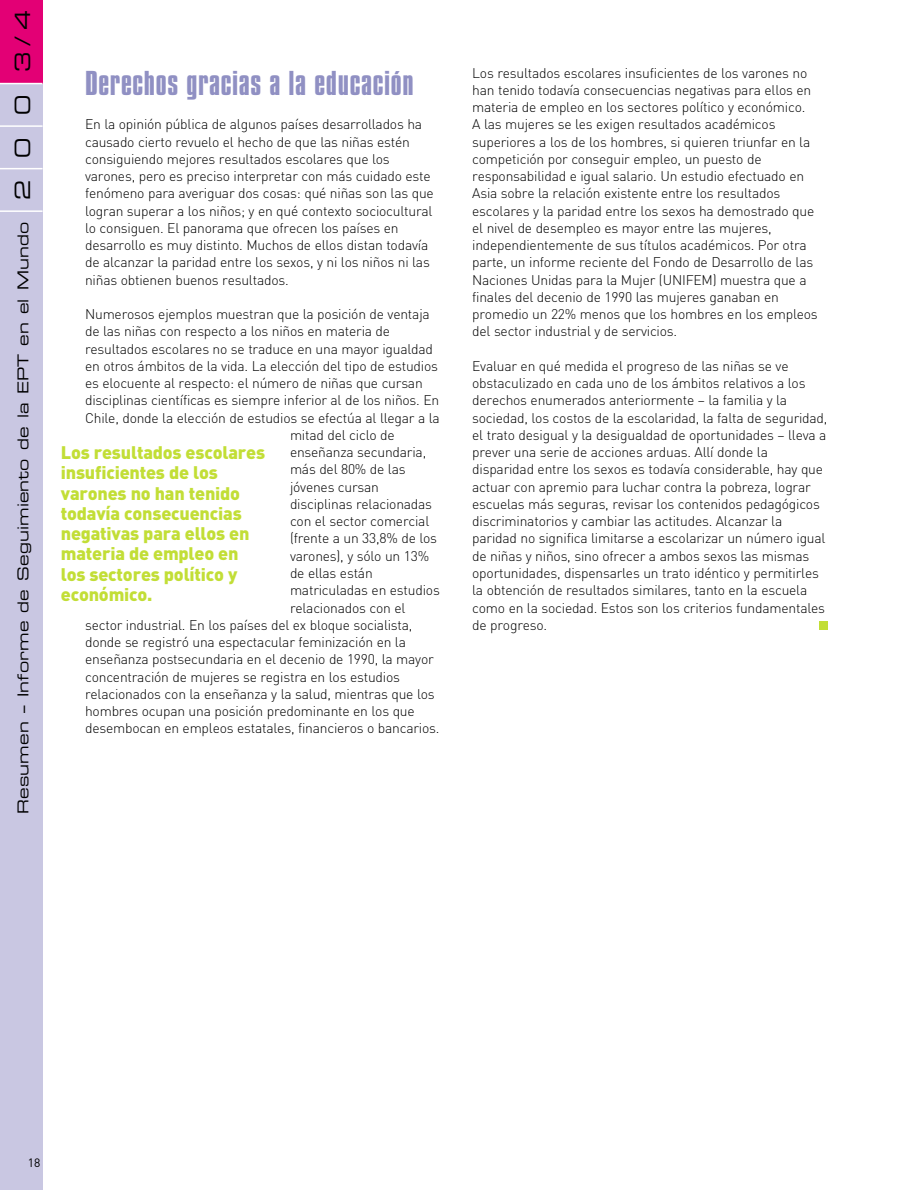
<style>
.page{position:relative;width:914px;height:1190px;background:#fff}
.page>*{position:absolute;margin:0;border:0;box-sizing:border-box;transform-origin:0 0}
.t1{font:29.7px "Compacta BT";letter-spacing:.02em;color:#9090c3;scale:1.11 1}
.t2{font:21px "Eurostile Extended Two";color:#000}
.t3{font:900 18px/20.2px "DIN";letter-spacing:-.01em;color:#c2de36}
.t4{font:15px "Eurostile Extended Two";letter-spacing:.01em;color:#000}
.t5{font:300 13.8px/17.2px "DIN";letter-spacing:-.015em;color:#000}
.t6{font:12px "DIN";color:#000}
</style>
<div class="page">
<div style="left:0;top:84px;width:43px;height:1105px;background:#c9c7e2"></div>
<div style="left:0;top:0;width:43px;height:84px;background:#e30075"></div>
<hr style="left:0;top:210px;width:43px;height:2px;background:#fff">
<hr style="left:0;top:168px;width:43px;height:1px;background:#fff">
<hr style="left:0;top:125px;width:43px;height:2px;background:#fff">
<hr style="left:0;top:83px;width:43px;height:1px;background:#fff">
<div style="left:819px;top:621px;width:9px;height:9px;background:#c2de36"></div>
<h2 class="t2" style="left:15px;top:72px;width:64px;rotate:-90deg">3 / 4</h2>
<h2 class="t2" style="left:15px;top:115px;width:22px;rotate:-90deg">0</h2>
<h2 class="t2" style="left:15px;top:157px;width:22px;rotate:-90deg">0</h2>
<h2 class="t2" style="left:15px;top:200px;width:22px;rotate:-90deg">2</h2>
<p class="t4" style="left:17px;top:813px;width:593px;rotate:-90deg">Resumen – Informe de Seguimiento de la EPT en el Mundo</p>
<h1 class="t1" style="left:85px;top:70px;width:297px">Derechos gracias a la educación</h1>
<p class="t5" style="left:85px;top:117px;width:350px">En la opinión pública de algunos países desarrollados ha causado cierto revuelo el hecho de que las niñas estén consiguiendo mejores resultados escolares que los varones, pero es preciso interpretar con más cuidado este fenómeno para averiguar dos cosas: qué niñas son las que logran superar a los niños; y en qué contexto sociocultural lo consiguen. El panorama que ofrecen los países en desarrollo es muy distinto. Muchos de ellos distan todavía de alcanzar la paridad entre los sexos, y ni los niños ni las niñas obtienen buenos resultados.</p>
<p class="t5" style="left:85px;top:307px;width:346px">Numerosos ejemplos muestran que la posición de ventaja</p>
<p class="t5" style="left:85px;top:324px;width:306px">de las niñas con respecto a los niños en materia de</p>
<p class="t5" style="left:85px;top:342px;width:349px">resultados escolares no se traduce en una mayor igualdad</p>
<p class="t5" style="left:85px;top:359px;width:354px">en otros ámbitos de la vida. La elección del tipo de estudios</p>
<p class="t5" style="left:85px;top:376px;width:339px">es elocuente al respecto: el número de niñas que cursan</p>
<p class="t5" style="left:85px;top:393px;width:356px">disciplinas científicas es siempre inferior al de los niños. En</p>
<p class="t5" style="left:85px;top:411px;width:356px">Chile, donde la elección de estudios se efectúa al llegar a la</p>
<p class="t5" style="left:290px;top:428px;width:106px">mitad del ciclo de</p>
<p class="t5" style="left:290px;top:445px;width:138px">enseñanza secundaria,</p>
<p class="t5" style="left:290px;top:462px;width:117px">más del 80% de las</p>
<p class="t5" style="left:290px;top:480px;width:91px">jóvenes cursan</p>
<p class="t5" style="left:290px;top:497px;width:144px">disciplinas relacionadas</p>
<p class="t5" style="left:290px;top:514px;width:141px">con el sector comercial</p>
<p class="t5" style="left:290px;top:531px;width:149px">(frente a un 33,8% de los</p>
<p class="t5" style="left:290px;top:549px;width:141px">varones), y sólo un 13%</p>
<p class="t5" style="left:290px;top:566px;width:84px">de ellas están</p>
<p class="t5" style="left:290px;top:583px;width:151px">matriculadas en estudios</p>
<p class="t5" style="left:290px;top:600px;width:117px">relacionados con el</p>
<p class="t5" style="left:85px;top:618px;width:329px">sector industrial. En los países del ex bloque socialista,</p>
<p class="t5" style="left:85px;top:635px;width:322px">donde se registró una espectacular feminización en la</p>
<p class="t5" style="left:85px;top:652px;width:350px">enseñanza postsecundaria en el decenio de 1990, la mayor</p>
<p class="t5" style="left:85px;top:669px;width:316px">concentración de mujeres se registra en los estudios</p>
<p class="t5" style="left:85px;top:687px;width:351px">relacionados con la enseñanza y la salud, mientras que los</p>
<p class="t5" style="left:85px;top:704px;width:331px">hombres ocupan una posición predominante en los que</p>
<p class="t5" style="left:85px;top:721px;width:356px">desembocan en empleos estatales, financieros o bancarios.</p>
<h3 class="t3" style="left:61px;top:444px;width:206px">Los resultados escolares insuficientes de los varones no han tenido todavía consecuencias negativas para ellos en materia de empleo en los sectores político y económico.</h3>
<p class="t5" style="left:472px;top:66px;width:347px">Los resultados escolares insuficientes de los varones no han tenido todavía consecuencias negativas para ellos en materia de empleo en los sectores político y económico.<br>A las mujeres se les exigen resultados académicos superiores a los de los hombres, si quieren triunfar en la competición por conseguir empleo, un puesto de responsabilidad e igual salario. Un estudio efectuado en Asia sobre la relación existente entre los resultados escolares y la paridad entre los sexos ha demostrado que el nivel de desempleo es mayor entre las mujeres, independientemente de sus títulos académicos. Por otra parte, un informe reciente del Fondo de Desarrollo de las Naciones Unidas para la Mujer (UNIFEM) muestra que a finales del decenio de 1990 las mujeres ganaban en promedio un 22% menos que los hombres en los empleos del sector industrial y de servicios.</p>
<p class="t5" style="left:472px;top:359px;width:357px">Evaluar en qué medida el progreso de las niñas se ve obstaculizado en cada uno de los ámbitos relativos a los derechos enumerados anteriormente – la familia y la sociedad, los costos de la escolaridad, la falta de seguridad, el trato desigual y la desigualdad de oportunidades – lleva a prever una serie de acciones arduas. Allí donde la disparidad entre los sexos es todavía considerable, hay que actuar con apremio para luchar contra la pobreza, lograr escuelas más seguras, revisar los contenidos pedagógicos discriminatorios y cambiar las actitudes. Alcanzar la paridad no significa limitarse a escolarizar un número igual de niñas y niños, sino ofrecer a ambos sexos las mismas oportunidades, dispensarles un trato idéntico y permitirles la obtención de resultados similares, tanto en la escuela como en la sociedad. Estos son los criterios fundamentales de progreso.</p>
<p class="t6" style="left:28px;top:1158px;width:14px">18</p>
</div>
